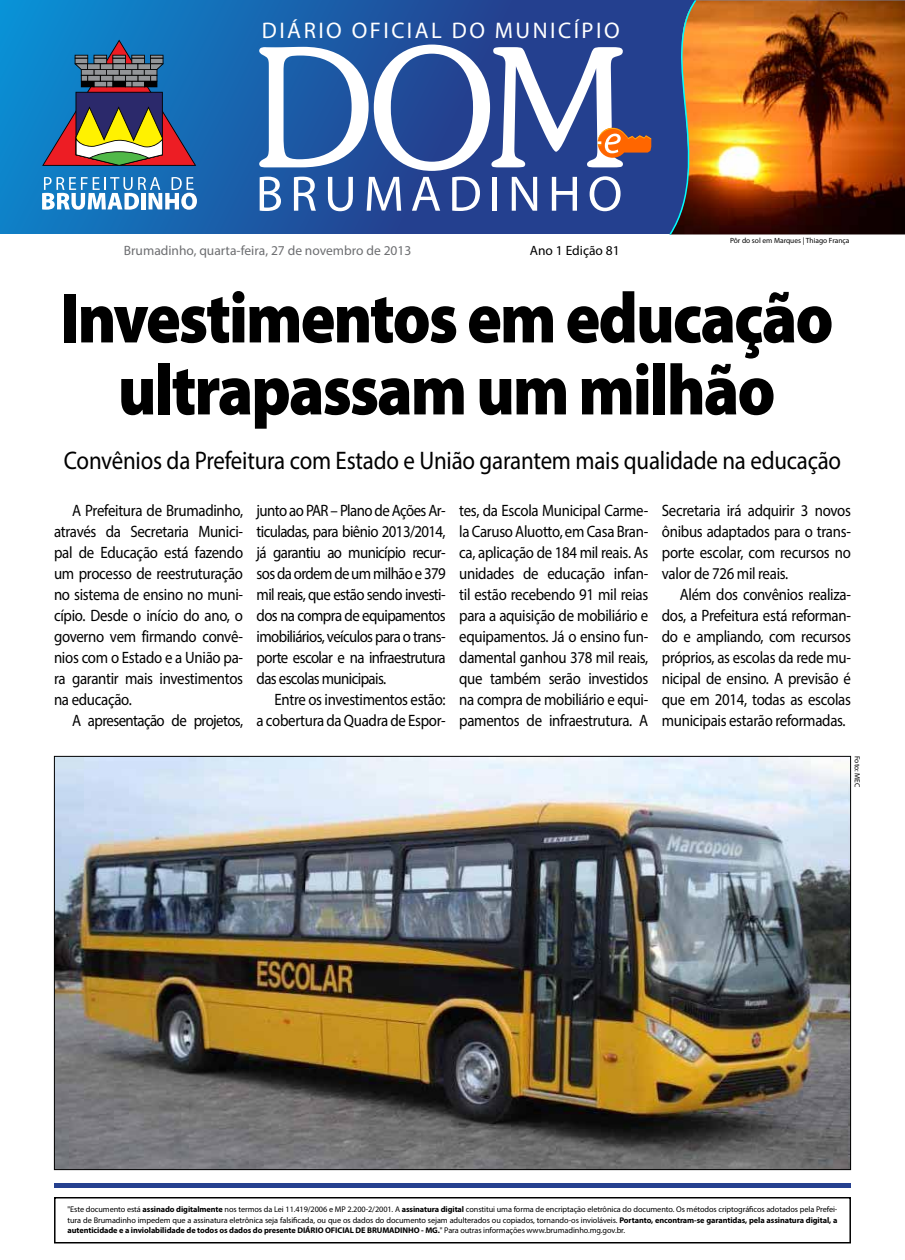
<style>
.page{position:relative;width:905px;height:1260px;background:#fff}
.page>*{position:absolute;margin:0;border:0;box-sizing:border-box;transform-origin:0 0}
.t1{font:300 166.5px "Souvenir IT Cby BT";color:#fff}
.t2{font:900 72px/72px "Myriad Pro";letter-spacing:-.03em;color:#000;text-align:center;scale:.9 1}
.t3{font:50.25px "Myriad Pro";letter-spacing:.14em;color:#fff}
.t4{font:25.5px "Myriad Pro";letter-spacing:-.01em;color:#000;scale:.9 1}
.t5{font:22.65px "Myriad Pro";letter-spacing:.11em;color:#fff}
.t6{font:16.5px/21px "Myriad Pro";letter-spacing:-.02em;color:#000;text-align:justify;scale:.9 1}
.t7{font:16.5px "Myriad Pro";letter-spacing:-.04em;color:#000;scale:.9 1}
.t8{font:13.5px "Myriad Pro";color:#6d6e71}
.t9{font:13.5px "Myriad Pro";color:#000}
.t10{font:8.25px/10.5px "Myriad Pro";letter-spacing:-.01em;color:#000;text-align:justify}
.t11{font:7.5px "Myriad Pro";color:#000}
.s1{font-weight:700}
</style>
<div class="page">
<hr style="left:55px;top:1184px;width:795px;height:4px;background:#25408f">
<div style="left:54px;top:1197px;width:796px;height:47px;border:2px solid #000"></div>
<img style="left:56px;top:758px;width:792px;height:410px">
<svg style="left:0;top:0;width:656px;height:234px;background:#1d54a0"></svg>
<img style="left:716px;top:0;width:188px;height:234px">
<svg style="left:42px;top:30px;width:154px;height:136px;background:#536c81"></svg>
<svg style="left:42px;top:177px;width:155px;height:33px"></svg>
<svg style="left:597px;top:128px;width:54px;height:30px;background:#b66945"></svg>
<svg style="left:657px;top:0;width:59px;height:235px;background:#785f57"></svg>
<h3 class="t5" style="left:262px;top:17px;width:359px">DIÁRIO OFICIAL DO MUNICÍPIO</h3>
<h1 class="t1" style="left:254px;top:6px;width:374px">DOM</h1>
<h3 class="t3" style="left:256px;top:163px;width:368px">BRUMADINHO</h3>
<p class="t11" style="left:730px;top:236px;width:121px">Pôr do sol em Marques | Thiago França</p>
<p class="t8" style="left:124px;top:242px;width:289px">Brumadinho, quarta-feira, 27 de novembro de 2013</p>
<p class="t9" style="left:530px;top:243px;width:91px">Ano 1 Edição 81</p>
<h2 class="t2" style="left:60px;top:283px;width:861px">Investimentos em educação ultrapassam um milhão</h2>
<h3 class="t4" style="left:64px;top:445px;width:865px">Convênios da Prefeitura com Estado e União garantem mais qualidade na educação</h3>
<p class="t6" style="left:54px;top:500px;width:212px;text-indent:18px">A Prefeitura de Brumadinho, através da Secretaria Munici&shy;pal de Educação está fazendo um processo de reestruturação no sistema de ensino no muni&shy;cípio. Desde o início do ano, o governo vem firmando convê&shy;nios com o Estado e a União pa&shy;ra garantir mais investimentos na educação.</p>
<p class="t7" style="left:72px;top:711px;width:192px">A apresentação de projetos,</p>
<p class="t6" style="left:256px;top:500px;width:212px">junto ao PAR – Plano de Ações Ar&shy;ticuladas, para biênio 2013/2014, já garantiu ao município recur&shy;sos da ordem de um milhão e 379 mil reais, que estão sendo investi&shy;dos na compra de equipamentos imobiliários, veículos para o trans&shy;porte escolar e na infraestrutura das escolas municipais.</p>
<p class="t6" style="left:256px;top:689px;width:212px;text-align:right">Entre os investimentos estão:<br>a cobertura da Quadra de Espor-</p>
<p class="t6" style="left:662px;top:500px;width:212px">Secretaria irá adquirir 3 novos ônibus adaptados para o trans&shy;porte escolar, com recursos no valor de 726 mil reais.</p>
<p class="t6" style="left:662px;top:584px;width:212px;text-indent:18px">Além dos convênios realiza&shy;dos, a Prefeitura está reforman&shy;do e ampliando, com recursos próprios, as escolas da rede mu&shy;nicipal de ensino. A previsão é que em 2014, todas as escolas municipais estarão reformadas.</p>
<p class="t6" style="left:459px;top:500px;width:212px">tes, da Escola Municipal Carme&shy;la Caruso Aluotto, em Casa Bran&shy;ca, aplicação de 184 mil reais. As unidades de educação infan&shy;til estão recebendo 91 mil reias para a aquisição de mobiliário e equipamentos. Já o ensino fun&shy;damental ganhou 378 mil reais, que também serão investidos na compra de mobiliário e equi&shy;pamentos de infraestrutura. A</p>
<p class="t11" style="left:862px;top:756px;width:33px;rotate:90deg">Foto: MEC</p>
<p class="t10" style="left:68px;top:1204px;width:771px">"Este documento está <span class="s1">assinado digitalmente</span> nos termos da Lei 11.419/2006 e MP 2.200-2/2001. A <span class="s1">assinatura digital</span> constitui uma forma de encriptação eletrônica do documento. Os métodos criptográficos adotados pela Prefei&shy;tura de Brumadinho impedem que a assinatura eletrônica seja falsificada, ou que os dados do documento sejam adulterados ou copiados, tornando-os invioláveis. <span class="s1">Portanto, encontram-se garantidas, pela assinatura digital, a autenticidade e a inviolabilidade de todos os dados do presente DIÁRIO OFICIAL DE BRUMADINHO - MG.</span>" Para outras informações www.brumadinho.mg.gov.br.</p>
</div>
